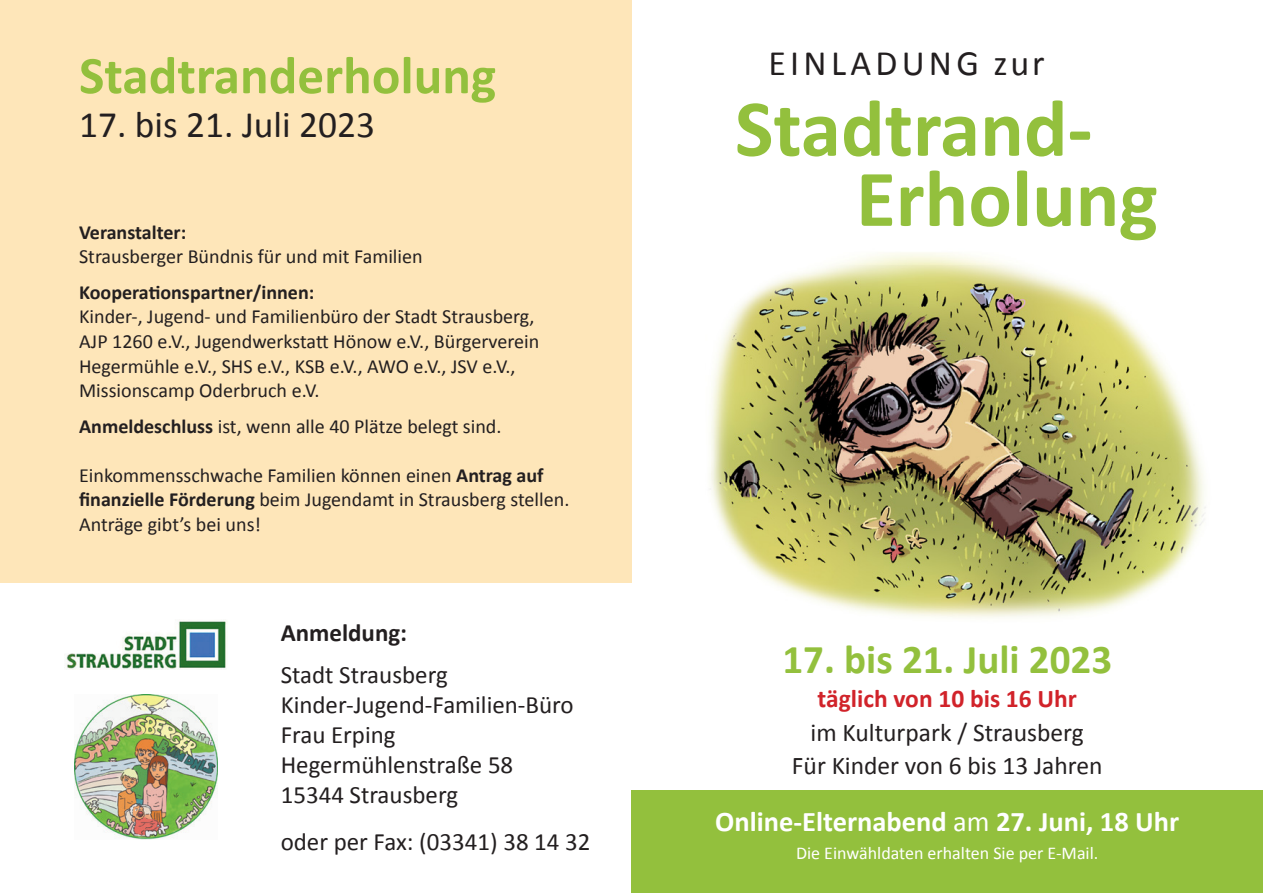
<style>
.page{position:relative;width:1263px;height:893px;background:#fff}
.page>*{position:absolute;margin:0;border:0;box-sizing:border-box;transform-origin:0 0}
.t1{font:700 81.3px/70.2px "Calibri";color:#93c03d}
.t2{font:700 53.4px "Calibri";color:#93c03d}
.t3{font:700 41.1px "Calibri";color:#93c03d}
.t4{font:37.35px "Calibri";color:#231f20}
.t5{font:35.85px "Calibri";letter-spacing:.12em;color:#231f20}
.t6{font:700 28.5px "Calibri";color:#fff}
.t7{font:25.5px/33.8px "Calibri";color:#231f20;text-align:center}
.t8{font:700 25.5px "Calibri";color:#d1232a}
.t9{font:24.9px/30px "Calibri";color:#231f20}
.t10{font:700 24.9px "Calibri";color:#231f20}
.t11{font:20.1px/24.6px "Calibri";color:#231f20}
.t12{font:700 20.1px "Calibri";color:#231f20}
.t13{font:18px "Calibri";color:#fff}
.s1{font-weight:700}
.s2{font-weight:400}
</style>
<div class="page">
<img style="left:710px;top:252px;width:496px;height:366px">
<div style="left:631px;top:791px;width:632px;height:102px;background:#93c03d"></div>
<div style="left:0;top:0;width:631px;height:583px;background:#fee6b9"></div>
<img style="left:74px;top:694px;width:144px;height:145px">
<img style="left:66px;top:621px;width:160px;height:49px">
<h2 class="t2" style="left:79px;top:41px;width:419px">Stadtranderholung</h2>
<h3 class="t4" style="left:79px;top:101px;width:297px">17. bis 21. Juli 2023</h3>
<p class="t12" style="left:79px;top:219px;width:109px">Veranstalter:</p>
<p class="t11" style="left:79px;top:244px;width:345px">Strausberger Bündnis für und mit Familien</p>
<p class="t12" style="left:79px;top:279px;width:237px">Kooperationspartner/innen:</p>
<p class="t11" style="left:79px;top:305px;width:462px">Kinder-, Jugend- und Familienbüro der Stadt Strausberg, AJP 1260 e.V., Jugendwerkstatt Hönow e.V., Bürgerverein Hegermühle e.V., SHS e.V., KSB e.V., AWO e.V., JSV e.V., Missionscamp Oderbruch e.V.</p>
<p class="t11" style="left:79px;top:414px;width:424px"><span class="s1">Anmeldeschluss</span> ist, wenn alle 40 Plätze belegt sind.</p>
<p class="t11" style="left:79px;top:463px;width:492px">Einkommensschwache Familien können einen <span class="s1">Antrag auf finanzielle Förderung</span> beim Jugendamt in Strausberg stellen.<br>Anträge gibt’s bei uns!</p>
<p class="t10" style="left:281px;top:617px;width:128px">Anmeldung:</p>
<p class="t9" style="left:281px;top:660px;width:294px">Stadt Strausberg<br>Kinder-Jugend-Familien-Büro<br>Frau Erping<br>Hegermühlenstraße 58<br>15344 Strausberg</p>
<p class="t9" style="left:281px;top:827px;width:311px">oder per Fax: (03341) 38 14 32</p>
<h3 class="t5" style="left:768px;top:40px;width:277px">EINLADUNG zur</h3>
<h1 class="t1" style="left:856px;top:93px;width:303px;text-indent:-121px">Stadtrand-<br>Erholung</h1>
<h3 class="t3" style="left:782px;top:633px;width:331px">17. bis 21. Juli 2023</h3>
<p class="t8" style="left:817px;top:682px;width:261px">täglich von 10 bis 16 Uhr</p>
<p class="t7" style="left:792px;top:715px;width:312px">im Kulturpark / Strausberg<br>Für Kinder von 6 bis 13 Jahren</p>
<h3 class="t6" style="left:715px;top:803px;width:465px">Online-Elternabend <span class="s2">am</span> 27. Juni, 18 Uhr</h3>
<p class="t13" style="left:796px;top:842px;width:304px">Die Einwähldaten erhalten Sie per E-Mail.</p>
</div>
